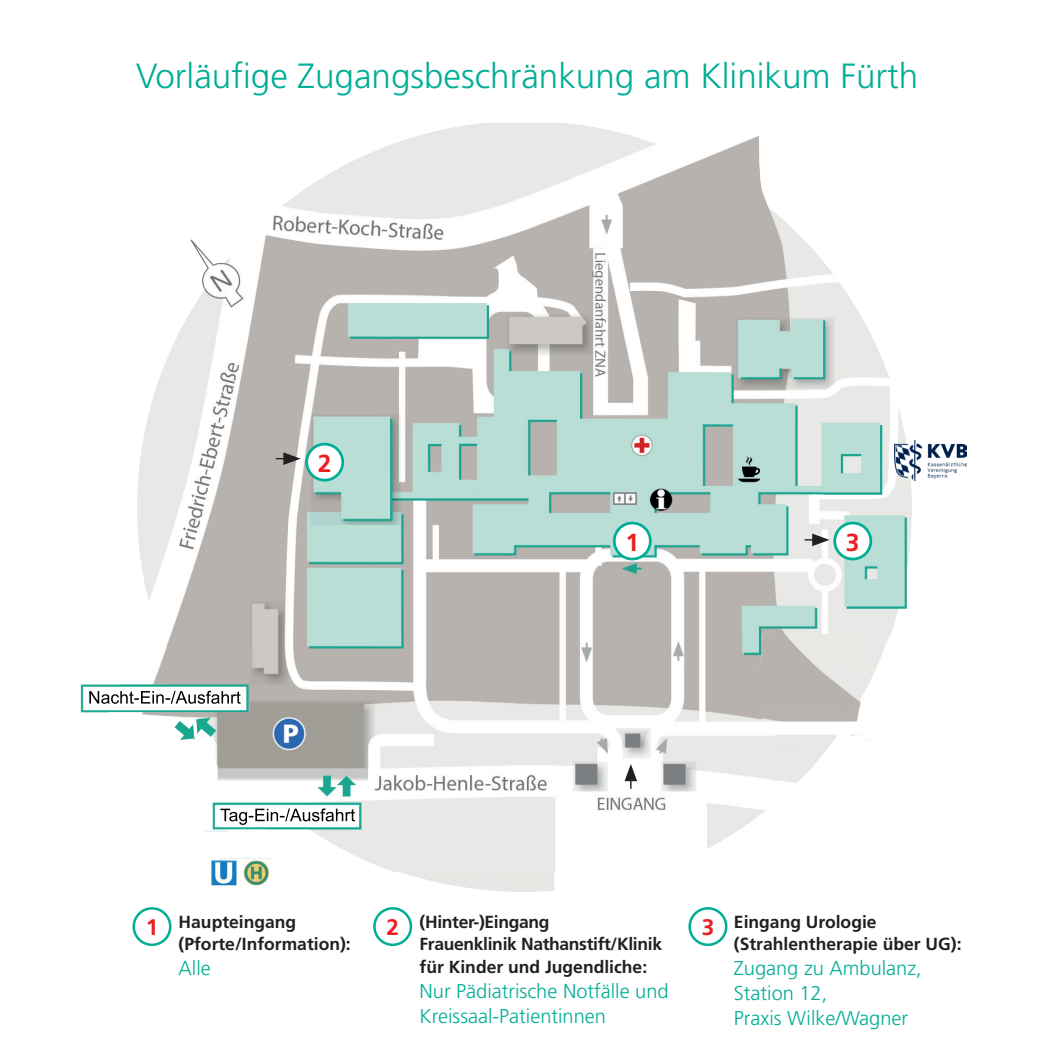
<style>
.page{position:relative;width:1053px;height:1063px;background:#fff}
.page>*{position:absolute;margin:0;border:0;box-sizing:border-box;transform-origin:0 0}
.t1{font:300 35px "Frutiger LT Std";color:#00ae95}
.t2{font:300 32.88px "Frutiger LT Std";color:#00ae95}
.t3{font:700 24.62px "Frutiger LT Std";color:#ee1d23}
.t4{font:700 22.5px "Frutiger LT Std";color:#ee1d23}
.t5{font:300 20px "Frutiger LT Std";color:#00ae95}
.t6{font:700 17.5px "Frutiger LT Std";color:#231f20}
.t7{font:700 17.5px/22.5px "Frutiger LT Std";letter-spacing:-.02em;color:#231f20}
</style>
<div class="page">
<img style="left:80px;top:123px;width:836px;height:792px">
<img style="left:859px;top:633px;width:13px;height:43px">
<img style="left:757px;top:697px;width:103px;height:38px">
<img style="left:756px;top:630px;width:103px;height:80px">
<div style="left:307px;top:444px;width:36px;height:36px;background:#fff;border-radius:50%"></div>
<div style="left:305px;top:443px;width:39px;height:39px;border:3px solid #00ae95;border-radius:50%"></div>
<div style="left:614px;top:523px;width:36px;height:36px;background:#fff;border-radius:50%"></div>
<div style="left:613px;top:522px;width:38px;height:38px;border:3px solid #00ae95;border-radius:50%"></div>
<div style="left:834px;top:523px;width:36px;height:36px;background:#fff;border-radius:50%"></div>
<div style="left:833px;top:522px;width:39px;height:38px;border:3px solid #00ae95;border-radius:50%"></div>
<svg style="left:804px;top:534px;width:25px;height:12px"></svg>
<svg style="left:276px;top:452px;width:24px;height:13px"></svg>
<svg style="left:624px;top:764px;width:13px;height:25px"></svg>
<img style="left:894px;top:441px;width:72px;height:39px">
<div style="left:132px;top:907px;width:39px;height:39px;border:2px solid #00ae95;border-radius:50%"></div>
<div style="left:373px;top:907px;width:39px;height:39px;border:2px solid #00ae95;border-radius:50%"></div>
<div style="left:688px;top:907px;width:39px;height:39px;border:2px solid #00ae95;border-radius:50%"></div>
<p class="t2" style="left:159px;top:47px;width:735px">Vorläufige Zugangsbeschränkung am Klinikum Fürth</p>
<p class="t1" style="left:136px;top:56px;width:783px">Vorläufige Zugangsbeschränkung am Klinikum Fürth</p>
<p class="t3" style="left:318px;top:449px;width:15px">2</p>
<p class="t3" style="left:625px;top:528px;width:15px">1</p>
<p class="t3" style="left:845px;top:528px;width:15px">3</p>
<p class="t7" style="left:419px;top:911px;width:131px">(Hinter-)Eingang</p>
<p class="t7" style="left:419px;top:933px;width:244px">Frauenklinik Nathanstift/Klinik für Kinder und Jugendliche:</p>
<p class="t5" style="left:419px;top:980px;width:250px">Nur Pädiatrische Notfälle und</p>
<p class="t5" style="left:419px;top:1005px;width:188px">Kreissaal-Patientinnen</p>
<p class="t6" style="left:178px;top:911px;width:119px">Haupteingang</p>
<p class="t6" style="left:178px;top:934px;width:174px">(Pforte/Information):</p>
<p class="t5" style="left:178px;top:957px;width:34px">Alle</p>
<p class="t4" style="left:146px;top:914px;width:14px">1</p>
<p class="t4" style="left:386px;top:914px;width:14px">2</p>
<p class="t4" style="left:701px;top:914px;width:14px">3</p>
<p class="t6" style="left:733px;top:911px;width:144px">Eingang Urologie</p>
<p class="t6" style="left:733px;top:934px;width:229px">(Strahlentherapie über UG):</p>
<p class="t5" style="left:733px;top:957px;width:189px">Zugang zu Ambulanz,</p>
<p class="t5" style="left:733px;top:982px;width:95px">Station 12,</p>
<p class="t5" style="left:733px;top:1007px;width:176px">Praxis Wilke/Wagner</p>
</div>
